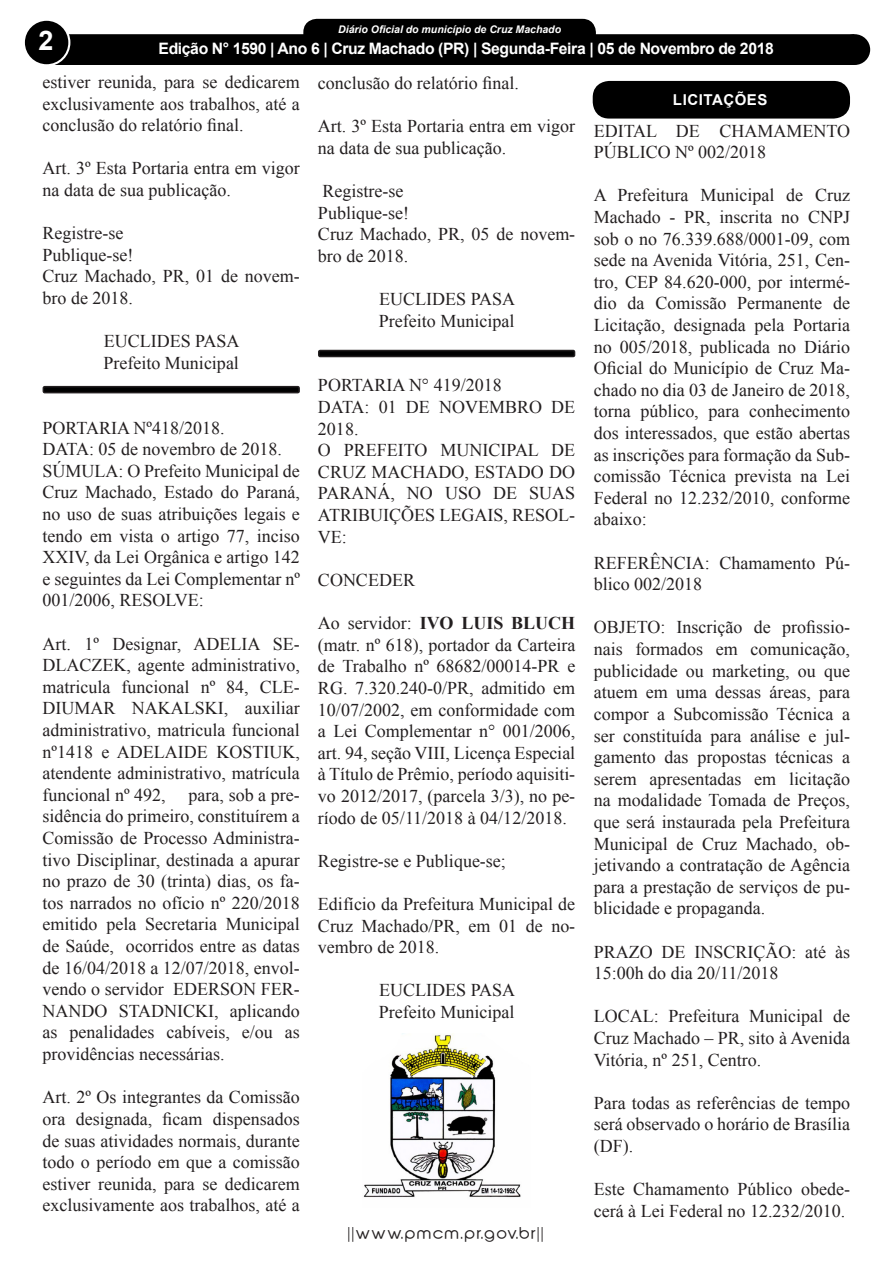
<style>
.page{position:relative;width:893px;height:1263px;background:#fff}
.page>*{position:absolute;margin:0;border:0;box-sizing:border-box;transform-origin:0 0}
.t1{font:700 27px "Arial";color:#fff}
.t2{font:18px/21.6px "Times New Roman";color:#231f20;text-align:justify}
.t3{font:700 15.75px "Arial";letter-spacing:-.025em;color:#fff}
.t4{font:700 15px "Arial";color:#fff}
.t5{font:15px "Abeatby Kai";letter-spacing:.1em;color:#231f20;scale:1.06 1}
.t6{font:700 15px "Arial";letter-spacing:.035em;color:#fff}
.t7{font:italic 700 10.5px "Arial";color:#fff}
.s1{font-weight:700}
</style>
<div class="page">
<div style="left:305px;top:20px;width:289px;height:28px;background:#000;border-radius:12px"></div>
<div style="left:303px;top:19px;width:293px;height:31px;border:3px solid #000;border-radius:12px"></div>
<div style="left:39px;top:34px;width:815px;height:31px;background:#000;border:2px solid #000"></div>
<div style="left:24px;top:20px;width:45px;height:45px;background:#000;border-radius:50%"></div>
<div style="left:23px;top:19px;width:47px;height:47px;border:2px solid #fff;border-radius:50%"></div>
<div style="left:840px;top:35px;width:29px;height:29px;background:#000;border-radius:50%"></div>
<div style="left:839px;top:34px;width:31px;height:31px;border:2px solid #000;border-radius:50%"></div>
<div style="left:95px;top:37px;width:676px;height:26px;background:#000"></div>
<img style="left:363px;top:1033px;width:158px;height:165px">
<div style="left:43px;top:387px;width:256px;height:6px;background:#000;border-radius:2px"></div>
<div style="left:43px;top:386px;width:257px;height:7px;border:2px solid #231f20;border-radius:2px"></div>
<div style="left:319px;top:350px;width:256px;height:6px;background:#000;border-radius:2px"></div>
<div style="left:318px;top:350px;width:257px;height:7px;border:2px solid #231f20;border-radius:2px"></div>
<div style="left:593px;top:81px;width:257px;height:38px;background:#000;border-radius:16px"></div>
<p class="t7" style="left:338px;top:22px;width:224px">Diário Oficial do município de Cruz Machado</p>
<p class="t4" style="left:205px;top:40px;width:491px">Edição 1145 - Cruz Machado (PR) - Terça-Feira - 3 de Janeiro de 2017</p>
<p class="t2" style="left:43px;top:71px;width:259px">estiver reunida, para se dedicarem exclusivamente aos trabalhos, até a conclusão do relatório final.</p>
<p class="t2" style="left:43px;top:157px;width:259px">Art. 3º Esta Portaria entra em vigor na data de sua publicação.</p>
<p class="t2" style="left:43px;top:222px;width:82px">Registre-se</p>
<p class="t2" style="left:43px;top:243px;width:92px">Publique-se!</p>
<p class="t2" style="left:43px;top:265px;width:259px">Cruz Machado, PR, 01 de novem&shy;bro de 2018.</p>
<p class="t2" style="left:104px;top:330px;width:137px">EUCLIDES PASA</p>
<p class="t2" style="left:103px;top:351px;width:137px">Prefeito Municipal</p>
<p class="t1" style="left:38px;top:21px;width:17px">2</p>
<p class="t3" style="left:159px;top:37px;width:617px">Edição N° 1590 | Ano 6 | Cruz Machado (PR) | Segunda-Feira | 05 de Novembro de 2018</p>
<p class="t2" style="left:318px;top:72px;width:202px">conclusão do relatório final.</p>
<p class="t2" style="left:318px;top:115px;width:259px">Art. 3º Esta Portaria entra em vigor na data de sua publicação.</p>
<p class="t2" style="left:322px;top:180px;width:82px">Registre-se</p>
<p class="t2" style="left:318px;top:201px;width:92px">Publique-se!</p>
<p class="t2" style="left:318px;top:223px;width:259px">Cruz Machado, PR, 05 de novem&shy;bro de 2018.</p>
<p class="t2" style="left:379px;top:288px;width:137px">EUCLIDES PASA</p>
<p class="t2" style="left:379px;top:309px;width:137px">Prefeito Municipal</p>
<p class="t6" style="left:673px;top:90px;width:96px">LICITAÇÕES</p>
<p class="t2" style="left:594px;top:119px;width:258px">EDITAL DE CHAMAMENTO<br>PÚBLICO Nº 002/2018</p>
<p class="t2" style="left:594px;top:184px;width:258px">A Prefeitura Municipal de Cruz Machado - PR, inscrita no CNPJ sob o no 76.339.688/0001-09, com sede na Avenida Vitória, 251, Cen&shy;tro, CEP 84.620-000, por intermé&shy;dio da Comissão Permanente de Licitação, designada pela Portaria no 005/2018, publicada no Diário Oficial do Município de Cruz Ma&shy;chado no dia 03 de Janeiro de 2018, torna público, para conhecimento dos interessados, que estão abertas as inscrições para formação da Sub&shy;comissão Técnica prevista na Lei Federal no 12.232/2010, conforme abaixo:</p>
<p class="t2" style="left:594px;top:551px;width:258px">REFERÊNCIA: Chamamento Pú&shy;blico 002/2018</p>
<p class="t2" style="left:594px;top:616px;width:258px">OBJETO: Inscrição de profissio&shy;nais formados em comunicação, publicidade ou marketing, ou que atuem em uma dessas áreas, para compor a Subcomissão Técnica a ser constituída para análise e jul&shy;gamento das propostas técnicas a serem apresentadas em licitação na modalidade Tomada de Preços, que será instaurada pela Prefeitura Municipal de Cruz Machado, ob&shy;jetivando a contratação de Agência para a prestação de serviços de pu&shy;blicidade e propaganda.</p>
<p class="t2" style="left:594px;top:940px;width:258px">PRAZO DE INSCRIÇÃO: até às<br>15:00h do dia 20/11/2018</p>
<p class="t2" style="left:594px;top:1005px;width:258px">LOCAL: Prefeitura Municipal de Cruz Machado – PR, sito à Avenida Vitória, nº 251, Centro.</p>
<p class="t2" style="left:594px;top:1091px;width:258px">Para todas as referências de tempo será observado o horário de Brasília (DF).</p>
<p class="t2" style="left:594px;top:1178px;width:258px">Este Chamamento Público obede&shy;cerá à Lei Federal no 12.232/2010.</p>
<p class="t2" style="left:318px;top:374px;width:185px">PORTARIA N° 419/2018</p>
<p class="t2" style="left:318px;top:396px;width:259px">DATA: 01 DE NOVEMBRO DE<br>2018.</p>
<p class="t2" style="left:318px;top:439px;width:259px">O PREFEITO MUNICIPAL DE CRUZ MACHADO, ESTADO DO PARANÁ, NO USO DE SUAS ATRIBUIÇÕES LEGAIS, RESOL-VE:</p>
<p class="t2" style="left:318px;top:568px;width:99px">CONCEDER</p>
<p class="t2" style="left:318px;top:612px;width:259px">Ao servidor: <span class="s1">IVO LUIS BLUCH </span>(matr. nº 618), portador da Carteira de Trabalho nº 68682/00014-PR e RG. 7.320.240-0/PR, admitido em 10/07/2002, em conformidade com a Lei Complementar n° 001/2006, art. 94, seção VIII, Licença Especial à Título de Prêmio, período aquisiti&shy;vo 2012/2017, (parcela 3/3), no pe&shy;ríodo de 05/11/2018 à 04/12/2018.</p>
<p class="t2" style="left:318px;top:849px;width:189px">Registre-se e Publique-se;</p>
<p class="t2" style="left:318px;top:892px;width:259px">Edifício da Prefeitura Municipal de Cruz Machado/PR, em 01 de no&shy;vembro de 2018.</p>
<p class="t2" style="left:379px;top:979px;width:137px">EUCLIDES PASA</p>
<p class="t2" style="left:379px;top:1000px;width:137px">Prefeito Municipal</p>
<p class="t2" style="left:43px;top:416px;width:184px">PORTARIA Nº418/2018.</p>
<p class="t2" style="left:43px;top:438px;width:241px">DATA: 05 de novembro de 2018.</p>
<p class="t2" style="left:43px;top:459px;width:259px">SÚMULA: O Prefeito Municipal de Cruz Machado, Estado do Paraná, no uso de suas atribuições legais e tendo em vista o artigo 77, inciso XXIV, da Lei Orgânica e artigo 142 e seguintes da Lei Complementar nº 001/2006, RESOLVE:</p>
<p class="t2" style="left:43px;top:632px;width:259px">Art. 1º Designar, ADELIA SE-DLACZEK, agente administrativo, matricula funcional nº 84, CLE-DIUMAR NAKALSKI, auxiliar administrativo, matricula funcional nº1418 e ADELAIDE KOSTIUK, atendente administrativo, matrícula funcional nº 492,</p>
<p class="t2" style="left:43px;top:783px;width:259px;text-indent:146px">para, sob a pre&shy;sidência do primeiro, constituírem a Comissão de Processo Administra&shy;tivo Disciplinar, destinada a apurar no prazo de 30 (trinta) dias, os fa&shy;tos narrados no ofício nº 220/2018 emitido pela Secretaria Municipal de Saúde, ocorridos entre as datas de 16/04/2018 a 12/07/2018, envol&shy;vendo o servidor EDERSON FER-NANDO STADNICKI, aplicando as penalidades cabíveis, e/ou as providências necessárias.</p>
<p class="t2" style="left:43px;top:1086px;width:259px">Art. 2º Os integrantes da Comissão ora designada, ficam dispensados de suas atividades normais, durante todo o período em que a comissão estiver reunida, para se dedicarem exclusivamente aos trabalhos, até a</p>
<p class="t5" style="left:349px;top:1226px;width:186px">||www.pmcm.pr.gov.br||</p>
</div>
